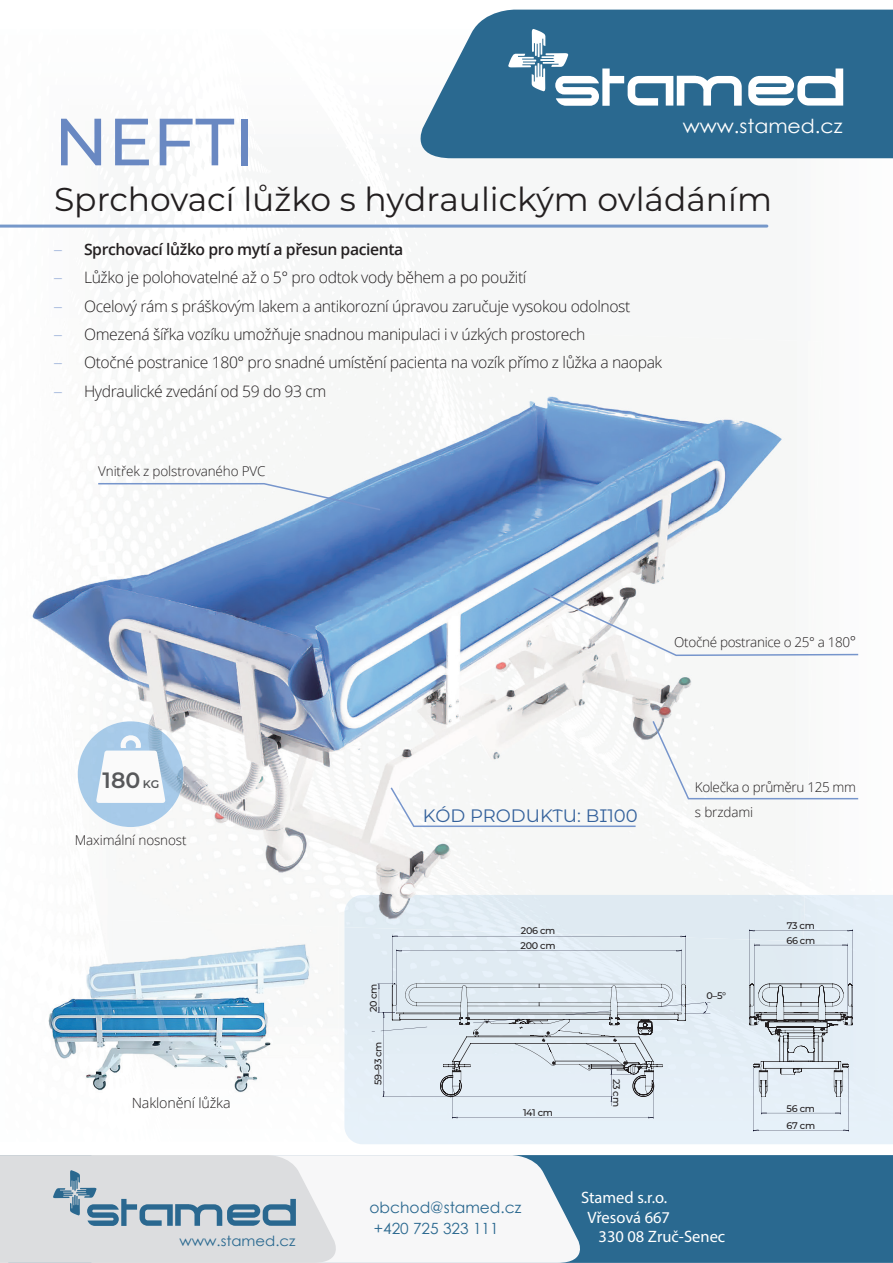
<style>
.page{position:relative;width:893px;height:1263px;background:#fff}
.page>*{position:absolute;margin:0;border:0;box-sizing:border-box;transform-origin:0 0}
.t1{font:82.05px "Troglodyte";color:#fff}
.t2{font:500 66.6px "Montserrat";color:#6988c2}
.t3{font:59.55px "Troglodyte";color:#2a6890}
.t4{font:33px "Montserrat";color:#231f20}
.t5{font:600 22.2px "Montserrat";color:#57585a}
.t6{font:19.35px "Century Gothic";color:#fff;scale:1.06 1}
.t7{font:18px "Montserrat Alternates";color:#35629c}
.t8{font:16.5px "Myriad Pro";color:#fff}
.t9{font:300 15.75px "Open Sans";letter-spacing:-.025em;color:#231f20}
.t10{font:600 15.75px "Open Sans";letter-spacing:-.025em;color:#231f20}
.t11{font:15.45px/21px "Century Gothic";color:#2a688f}
.t12{font:300 14.25px "Open Sans";letter-spacing:-.01em;color:#231f20}
.t13{font:14.1px "Century Gothic";color:#2a6990;scale:1.06 1}
.t14{font:300 13.5px/24.8px "Open Sans";letter-spacing:-.01em;color:#231f20}
.t15{font:500 9.6px "Montserrat";letter-spacing:-.03em;color:#231f20}
.s1{font-family:"Montserrat Alternates";font-weight:300;color:#7695cc}
.s2{font-family:"Montserrat Alternates";color:#7695cc}
.s3{font-size:11.1px}
.s4{font-size:15px}
</style>
<div class="page">
<img style="left:133px;top:1097px;width:86px;height:1px">
<div style="left:344px;top:895px;width:549px;height:249px;background:#e6f0f8"></div>
<img style="left:32px;top:521px;width:381px;height:374px">
<img style="left:413px;top:521px;width:403px;height:374px">
<img style="left:100px;top:330px;width:685px;height:191px">
<div style="left:344px;top:895px;width:461px;height:46px;background:#dfeaf2"></div>
<svg style="left:0;top:225px;width:768px;height:3px;background:#87a5d0"></svg>
<div style="left:377px;top:929px;width:476px;height:203px;background:#e2edf5"></div>
<svg style="left:710px;top:983px;width:143px;height:114px;background:#ced7de"></svg>
<svg style="left:381px;top:983px;width:329px;height:114px;background:#d4dde5"></svg>
<img style="left:78px;top:721px;width:105px;height:106px;border-radius:53px">
<svg style="left:96px;top:734px;width:70px;height:69px"></svg>
<svg style="left:420px;top:9px;width:473px;height:149px;background:#387397"></svg>
<svg style="left:508px;top:29px;width:60px;height:62px"></svg>
<svg style="left:98px;top:483px;width:282px;height:27px"></svg>
<svg style="left:533px;top:588px;width:325px;height:68px"></svg>
<div style="left:652px;top:721px;width:206px;height:78px;background:#f6f7f6"></div>
<div style="left:391px;top:787px;width:245px;height:40px;background:#f6f7f6"></div>
<div style="left:589px;top:1155px;width:304px;height:108px;background:#2a6990"></div>
<svg style="left:345px;top:1155px;width:244px;height:108px"></svg>
<svg style="left:0;top:1155px;width:345px;height:108px;background:#dbdddf"></svg>
<img style="left:48px;top:944px;width:263px;height:153px">
<h1 class="t1" style="left:554px;top:45px;width:293px">stamed</h1>
<p class="t6" style="left:683px;top:113px;width:152px">www.stamed.cz</p>
<h2 class="t2" style="left:54px;top:95px;width:203px">NEFTI</h2>
<h3 class="t4" style="left:54px;top:176px;width:720px">Sprchovací lůžko s hydraulickým ovládáním</h3>
<p class="t10" style="left:54px;top:238px;width:351px"><span class="s1">–</span> Sprchovací lůžko pro mytí a přesun pacienta</p>
<p class="t9" style="left:54px;top:267px;width:474px"><span class="s2">–</span> Lůžko je polohovatelné až o 5° pro odtok vody během a po použití</p>
<p class="t9" style="left:54px;top:295px;width:578px"><span class="s2">–</span> Ocelový rám s práškovým lakem a antikorozní úpravou zaručuje vysokou odolnost</p>
<p class="t9" style="left:54px;top:323px;width:533px"><span class="s2">–</span> Omezená šířka vozíku umožňuje snadnou manipulaci i v úzkých prostorech</p>
<p class="t9" style="left:54px;top:352px;width:610px"><span class="s2">–</span> Otočné postranice 180° pro snadné umístění pacienta na vozík přímo z lůžka a naopak</p>
<p class="t9" style="left:54px;top:380px;width:274px"><span class="s2">–</span> Hydraulické zvedání od 59 do 93 cm</p>
<p class="t14" style="left:98px;top:458px;width:169px">Vnitřek z polstrovaného PVC</p>
<h3 class="t5" style="left:103px;top:764px;width:58px">180 <span class="s3">KG</span></h3>
<p class="t14" style="left:75px;top:827px;width:113px">Maximální nosnost</p>
<p class="t12" style="left:132px;top:1093px;width:100px">Naklonění lůžka</p>
<h3 class="t3" style="left:86px;top:1182px;width:213px">stamed</h3>
<p class="t13" style="left:180px;top:1231px;width:111px">www.stamed.cz</p>
<p class="t14" style="left:674px;top:629px;width:184px">Otočné postranice o 25° a 180<span class="s4">°</span></p>
<p class="t15" style="left:367px;top:1012px;width:30px;rotate:-90deg">20 cm</p>
<p class="t15" style="left:371px;top:1085px;width:45px;rotate:-90deg">59–93 cm</p>
<p class="t7" style="left:423px;top:803px;width:216px">KÓD PRODUKTU: BI100</p>
<p class="t15" style="left:521px;top:924px;width:36px">206 cm</p>
<p class="t15" style="left:521px;top:939px;width:37px">200 cm</p>
<p class="t15" style="left:523px;top:1105px;width:32px">141 cm</p>
<p class="t15" style="left:623px;top:1079px;width:30px;rotate:90deg">23 cm</p>
<p class="t14" style="left:695px;top:775px;width:163px">Kolečka o průměru 125 mm s brzdami</p>
<p class="t15" style="left:787px;top:919px;width:30px">73 cm</p>
<p class="t15" style="left:706px;top:989px;width:21px">0–5°</p>
<p class="t15" style="left:786px;top:933px;width:30px">66 cm</p>
<p class="t15" style="left:787px;top:1102px;width:30px">56 cm</p>
<p class="t15" style="left:786px;top:1119px;width:30px">67 cm</p>
<p class="t11" style="left:369px;top:1197px;width:153px">obchod@stamed.cz +420 725 323 111</p>
<p class="t8" style="left:581px;top:1187px;width:88px">Stamed s.r.o.</p>
<p class="t8" style="left:587px;top:1207px;width:84px">Vřesová 667</p>
<p class="t8" style="left:598px;top:1227px;width:128px">330 08 Zruč-Senec</p>
</div>
